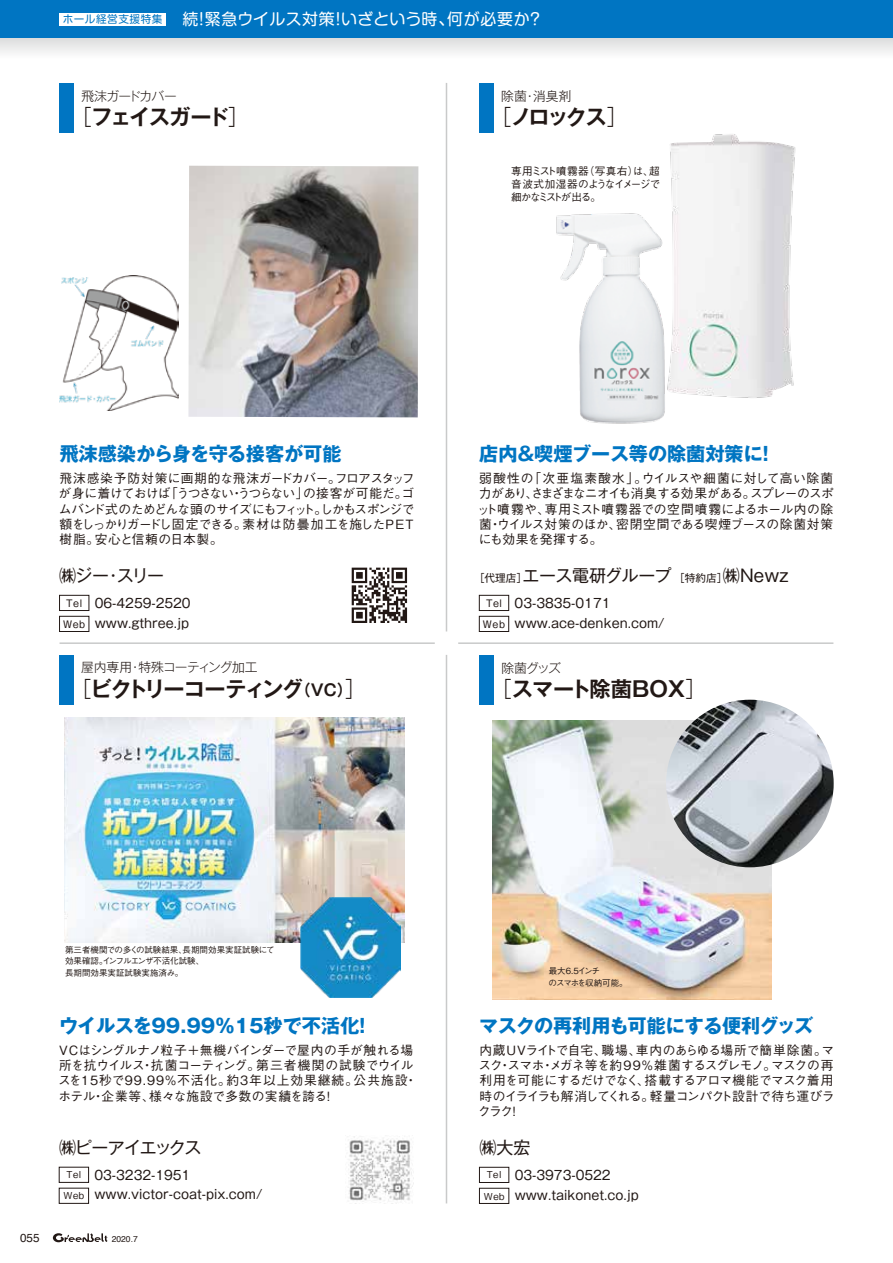
<style>
.page{position:relative;width:893px;height:1263px;background:#fff}
.page>*{position:absolute;margin:0;border:0;box-sizing:border-box;transform-origin:0 0}
.t1{font:700 21.3px "Gothic MB101 Pro De";letter-spacing:-.075em;color:#221815}
.t2{font:700 21.3px "Gothic MB101 Pro De";letter-spacing:-.01em;color:#221815}
.t3{font:700 19.2px "Gothic MB101 Pro";color:#0075c2}
.t4{font:700 19.2px "Gothic MB101 Pro";letter-spacing:-.03em;color:#0075c2}
.t5{font:16.95px "Gothic MB101 Pro";letter-spacing:-.045em;color:#221815}
.t6{font:16.95px "Gothic MB101 Pro";letter-spacing:-.095em;color:#221815}
.t7{font:15.9px "Shin M Go Pro";letter-spacing:.02em;color:#fff}
.t8{font:500 12.75px/15.3px "Gothic BBB Pro";letter-spacing:-.03em;color:#221815;text-align:justify}
.t9{font:500 12.75px/15.3px "Gothic BBB Pro";letter-spacing:-.05em;color:#221815}
.t10{font:12.75px/19.6px "Gothic MB101 Pro";color:#221815}
.t11{font:500 12.75px/15.3px "Gothic BBB Pro";letter-spacing:.005em;color:#221815}
.t12{font:300 12.75px "Gothic MB101 Pro";letter-spacing:-.045em;color:#221815}
.t13{font:11.7px "Helvetica";color:#221815}
.t14{font:500 10.65px/12.8px "Gothic BBB Pro";letter-spacing:-.08em;color:#221815;text-align:justify}
.t15{font:500 9.6px/21.1px "Gothic BBB Pro";letter-spacing:.05em;color:#221815;text-align:center}
.t16{font:9.6px/21.1px "Gothic MB101 Pro";letter-spacing:.05em;color:#221815;text-align:center}
.t17{font:500 8.55px/11.7px "Gothic BBB Pro";color:#221815}
.t18{font:500 8.55px/11.7px "Gothic BBB Pro";letter-spacing:-.105em;color:#221815}
.t19{font:8.55px "Helvetica";color:#221815}
.s1{font-size:10.65px;color:#0075c2}
.s2{font-size:10.65px;color:#920783}
.s3{font-family:"Gothic MB101 Pro";font-weight:300}
.s4{font-size:10.65px}
.s5{font-size:15.9px}
</style>
<div class="page">
<div style="left:479px;top:1167px;width:30px;height:16px;border:1px solid #221815"></div>
<hr style="left:446px;top:655px;width:1px;height:548px;background:#c9caca">
<hr style="left:446px;top:83px;width:1px;height:548px;background:#c9caca">
<hr style="left:60px;top:642px;width:375px;height:2px;background:#c9caca">
<hr style="left:458px;top:642px;width:375px;height:2px;background:#c9caca">
<div style="left:479px;top:655px;width:15px;height:50px;background:#0075c2"></div>
<div style="left:479px;top:1188px;width:30px;height:16px;border:1px solid #221815"></div>
<div style="left:59px;top:595px;width:30px;height:16px;border:1px solid #221815"></div>
<div style="left:59px;top:616px;width:30px;height:16px;border:1px solid #221815"></div>
<div style="left:60px;top:83px;width:14px;height:50px;background:#0075c2"></div>
<div style="left:59px;top:655px;width:15px;height:50px;background:#0075c2"></div>
<img style="left:64px;top:717px;width:341px;height:226px">
<img style="left:348px;top:1136px;width:65px;height:68px">
<img style="left:300px;top:897px;width:101px;height:100px">
<img style="left:492px;top:720px;width:279px;height:279px">
<img style="left:666px;top:700px;width:168px;height:167px;border-radius:84px">
<img style="left:188px;top:166px;width:230px;height:251px">
<img style="left:59px;top:275px;width:120px;height:135px">
<div style="left:479px;top:595px;width:30px;height:16px;border:1px solid #221815"></div>
<div style="left:479px;top:616px;width:30px;height:16px;border:1px solid #221815"></div>
<div style="left:479px;top:83px;width:15px;height:50px;background:#0075c2"></div>
<img style="left:670px;top:134px;width:126px;height:264px">
<img style="left:556px;top:207px;width:123px;height:217px">
<svg style="left:352px;top:568px;width:55px;height:55px"></svg>
<div style="left:0;top:0;width:893px;height:38px;background:#0075c2"></div>
<div style="left:0;top:38px;width:893px;height:22px;background:linear-gradient(to bottom,#dcdddd,#fefefe)"></div>
<svg style="left:53px;top:1233px;width:55px;height:9px"></svg>
<div style="left:60px;top:13px;width:106px;height:13px;background:#fff"></div>
<p class="t7" style="left:63px;top:7px;width:482px"><span class="s1">ホール経営支援特集</span><span class="s2">　</span> 続！緊急ウイルス対策！いざという時、何が必要か？</p>
<p class="t12" style="left:81px;top:85px;width:97px">飛沫ガードカバー</p>
<h1 class="t1" style="left:71px;top:99px;width:180px"><span class="s3">［</span>フェイスガード<span class="s3">］</span></h1>
<p class="t12" style="left:501px;top:85px;width:72px">除菌・消臭剤</p>
<h1 class="t1" style="left:491px;top:99px;width:139px"><span class="s3">［</span>ノロックス<span class="s3">］</span></h1>
<p class="t14" style="left:511px;top:163px;width:151px">専用ミスト噴霧器（写真右）は、超音波式加湿器のようなイメージで細かなミストが出る。</p>
<h2 class="t3" style="left:60px;top:437px;width:284px">飛沫感染から身を守る接客が可能</h2>
<p class="t9" style="left:59px;top:469px;width:359px">飛沫感染予防対策に画期的な飛沫ガードカバー。フロアスタッフが身に着けておけば「うつさない・うつらない」の接客が可能だ。ゴムバンド式のためどんな頭のサイズにもフィット。しかもスポンジで額をしっかりガードし固定できる。素材は防曇加工を施したＰＥＴ樹脂。安心と信頼の日本製。</p>
<h3 class="t5" style="left:59px;top:561px;width:106px">㈱ジー・スリー</h3>
<h2 class="t3" style="left:479px;top:437px;width:298px">店内＆喫煙ブース等の除菌対策に！</h2>
<p class="t8" style="left:477px;top:469px;width:358px">弱酸性の「次亜塩素酸水」。ウイルスや細菌に対して高い除菌力があり、さまざまなニオイも消臭する効果がある。スプレーのスポット噴霧や、専用ミスト噴霧器での空間噴霧によるホール内の除菌・ウイルス対策のほか、密閉空間である喫煙ブースの除菌対策にも効果を発揮する。</p>
<h3 class="t5" style="left:474px;top:561px;width:320px"><span class="s4">［代理店］</span>エース電研グループ<span class="s4">［特約店］</span>㈱Ｎｅｗｚ</h3>
<p class="t16" style="left:63px;top:591px;width:24px">Tel<br>Web</p>
<p class="t10" style="left:95px;top:591px;width:97px">06-4259-2520 www.gthree.jp</p>
<p class="t16" style="left:483px;top:591px;width:24px">Tel<br>Web</p>
<p class="t10" style="left:515px;top:591px;width:152px">03-3835-0171 www.ace-denken.com/</p>
<p class="t12" style="left:81px;top:657px;width:178px">屋内専用・特殊コーティング加工</p>
<h1 class="t1" style="left:71px;top:671px;width:297px"><span class="s3">［</span>ビクトリーコーティング<span class="s5">（VC）</span><span class="s3">］</span></h1>
<p class="t12" style="left:501px;top:657px;width:61px">除菌グッズ</p>
<h1 class="t2" style="left:491px;top:671px;width:217px"><span class="s3">［</span>スマート除菌BOX<span class="s3">］</span></h1>
<p class="t17" style="left:65px;top:942px;width:211px">第三者機関での多くの試験結果、長期間効果実証試験にて効果確認。インフルエンザ不活化試験、<br>長期間効果実証試験実施済み。</p>
<p class="t18" style="left:549px;top:964px;width:81px">最大6.5インチ<br>のスマホを収納可能。</p>
<h2 class="t3" style="left:59px;top:1009px;width:314px">ウイルスを99.99%15秒で不活化！</h2>
<p class="t11" style="left:58px;top:1041px;width:361px">VCはシングルナノ粒子＋無機バインダーで屋内の手が触れる場所を抗ウイルス・抗菌コーティング。第三者機関の試験でウイルスを15秒で99.99%不活化。約3年以上効果継続。公共施設・ホテル・企業等、様々な施設で多数の実績を誇る！</p>
<h2 class="t4" style="left:479px;top:1009px;width:335px">マスクの再利用も可能にする便利グッズ</h2>
<p class="t8" style="left:478px;top:1041px;width:358px">内蔵UVライトで自宅、職場、車内のあらゆる場所で簡単除菌。マスク・スマホ・メガネ等を約99%雑菌するスグレモノ。マスクの再利用を可能にするだけでなく、搭載するアロマ機能でマスク着用時のイライラも解消してくれる。軽量コンパクト設計で待ち運びラクラク！</p>
<h3 class="t6" style="left:59px;top:1133px;width:144px">㈱ピーアイエックス</h3>
<p class="t15" style="left:64px;top:1163px;width:22px">Tel<br>Web</p>
<p class="t10" style="left:94px;top:1163px;width:97px">03-3232-1951</p>
<p class="t10" style="left:94px;top:1183px;width:169px">www.victor-coat-pix.com/</p>
<h3 class="t5" style="left:479px;top:1133px;width:53px">㈱大宏</h3>
<p class="t10" style="left:515px;top:1183px;width:126px">www.taikonet.co.jp</p>
<p class="t10" style="left:515px;top:1163px;width:97px">03-3973-0522</p>
<p class="t15" style="left:487px;top:1163px;width:16px">Tel</p>
<p class="t15" style="left:484px;top:1184px;width:22px">Web</p>
<p class="t13" style="left:20px;top:1228px;width:21px">055</p>
<p class="t19" style="left:112px;top:1233px;width:28px">2020.7</p>
</div>
